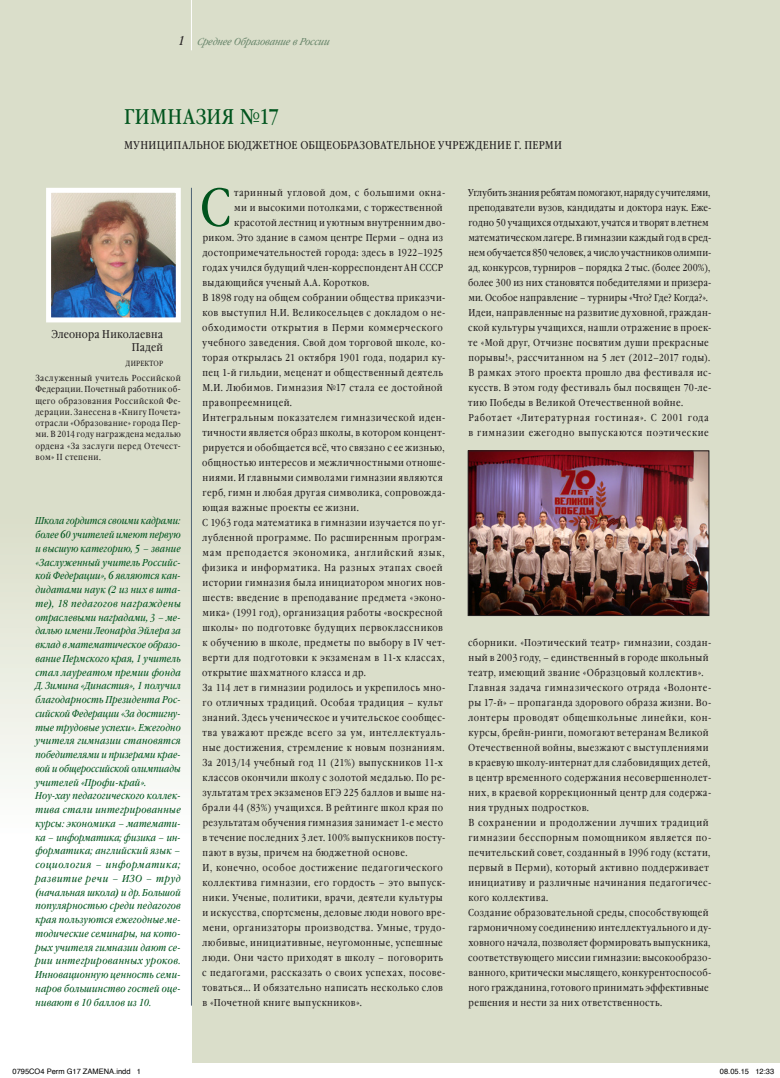
<style>
.page{position:relative;width:780px;height:1078px;background:#fff}
.page>*{position:absolute;margin:0;border:0;box-sizing:border-box;transform-origin:0 0}
.SO-R-1-Fonar{font:52.88px "Garamond Book Narrow C";color:#00541d}
.SO-R-1-Zag{font:21.25px "Garamond Book Narrow C";letter-spacing:.025em;color:#00541d}
.t1{font:italic 12.5px "Garamond Book Narrow C";color:#231f20}
.SO-R-1-Uchrezh{font:11.25px "Garamond Book Narrow C";letter-spacing:.035em;color:#231f20}
.SO-R-1-Fio{font:11.25px/13.8px "Garamond Book Narrow C";letter-spacing:.015em;color:#231f20;text-align:right}
.SO-R-1-Text{font:10px/15px "Garamond Book Narrow C";letter-spacing:.045em;color:#231f20}
.SO-R-1_2-Vrez{font:italic 10px/13.8px "Garamond Book Narrow C";letter-spacing:.015em;color:#00541d;text-align:justify}
.SO-R-1-Text-2{font:10px/15px "Garamond Book Narrow C";letter-spacing:.01em;color:#231f20}
.SO-R-1-Fonar-2{font:10px "Garamond Book Narrow C";letter-spacing:.04em;color:#231f20}
.SO-R-1-Text-3{font:10px/15px "Garamond Book Narrow C";letter-spacing:.07em;color:#231f20}
.SO-R-1-Fonar-3{font:10px "Garamond Book Narrow C";letter-spacing:.06em;color:#231f20}
.t2{font:italic 10px "Garamond Book Narrow C";color:#69866b}
.SO-R-1-Bio{font:8.75px/11.2px "Garamond Book Narrow C";letter-spacing:.045em;color:#231f20;text-align:justify}
.t3{font:7.5px "Helvetica";color:#000}
.SO-R-1-Dolg{font:7.5px "Garamond Book Narrow C";letter-spacing:.03em;color:#231f20}
</style>
<div class="page">
<div style="left:0;top:0;width:780px;height:1063px;background:#dadeca"></div>
<div style="left:0;top:178px;width:191px;height:885px;background:linear-gradient(to bottom,#d0d5bb,#fff)"></div>
<img style="left:44px;top:185px;width:139px;height:140px">
<img style="left:470px;top:453px;width:237px;height:161px">
<div style="left:468px;top:451px;width:241px;height:165px;border:1px solid #231f20"></div>
<hr style="left:191px;top:0;width:1px;height:50px;background:#fff">
<hr style="left:191px;top:188px;width:1px;height:818px;background:#4f6375">
<p class="t1" style="left:178px;top:34px;width:8px">1</p>
<p class="t2" style="left:197px;top:36px;width:136px">Среднее Образование в России</p>
<p class="SO-R-1-Zag" style="left:124px;top:105px;width:157px">ГИМНАЗИЯ №17</p>
<p class="SO-R-1-Uchrezh" style="left:124px;top:138px;width:439px">МУНИЦИПАЛЬНОЕ БЮДЖЕТНОЕ ОБЩЕОБРАЗОВАТЕЛЬНОЕ УЧРЕЖДЕНИЕ Г. ПЕРМИ</p>
<p class="SO-R-1-Fio" style="left:51px;top:327px;width:113px">Элеонора Николаевна<br>Падей</p>
<p class="SO-R-1-Dolg" style="left:126px;top:360px;width:39px">ДИРЕКТОР</p>
<p class="SO-R-1-Bio" style="left:35px;top:373px;width:147px">Заслуженный учитель Российской Федерации. Почетный работник об&shy;щего образования Российской Фе&shy;дерации. Занесена в «Книгу Почета» отрасли «Образование» города Пер&shy;ми. В 2014 году награждена медалью ордена «За заслуги перед Отечест&shy;вом» II степени.</p>
<p class="SO-R-1_2-Vrez" style="left:35px;top:515px;width:147px">Школа гордится своими кадрами: более 60 учителей имеют первую и высшую категорию, 5 – звание «Заслуженный учитель Российс&shy;кой Федерации», 6 являются кан&shy;дидатами наук (2 из них в шта&shy;те), 18 педагогов награждены отраслевыми наградами, 3 – ме&shy;далью имени Леонарда Эйлера за вклад в математическое образо&shy;вание Пермского края, 1 учитель стал лауреатом премии фонда Д. Зимина «Династия», 1 получил благодарность Президента Рос&shy;сийской Федерации «За достигну&shy;тые трудовые успехи». Ежегодно учителя гимназии становятся победителями и призерами крае&shy;вой и общероссийской олимпиады учителей «Профи-край».</p>
<p class="SO-R-1_2-Vrez" style="left:35px;top:790px;width:147px">Ноу-хау педагогического коллек&shy;тива стали интегрированные курсы: экономика – математи&shy;ка – информатика; физика – ин&shy;форматика; английский язык – социология – информатика; развитие речи – ИЗО – труд (начальная школа) и др. Большой популярностью среди педагогов края пользуются ежегодные ме&shy;тодические семинары, на кото&shy;рых учителя гимназии дают се&shy;рии интегрированных уроков.<br>Инновационную ценность семи&shy;наров большинство гостей оце&shy;нивают в 10 баллов из 10.</p>
<p class="SO-R-1-Fonar" style="left:200px;top:178px;width:33px">С</p>
<p class="SO-R-1-Fonar-3" style="left:234px;top:187px;width:213px">таринный угловой дом, с большими окна-</p>
<p class="SO-R-1-Fonar-2" style="left:234px;top:202px;width:210px">ми и высокими потолками, с торжественной</p>
<p class="SO-R-1-Fonar-2" style="left:234px;top:217px;width:212px">красотой лестниц и уютным внутренним дво-</p>
<p class="SO-R-1-Fonar-2" style="left:203px;top:232px;width:242px">риком. Это здание в самом центре Перми – одна из</p>
<p class="SO-R-1-Fonar-2" style="left:203px;top:247px;width:241px">достопримечательностей города: здесь в 1922–1925</p>
<p class="SO-R-1-Fonar-2" style="left:202px;top:262px;width:242px">годах учился будущий член-корреспондент АН СССР</p>
<p class="SO-R-1-Fonar-2" style="left:202px;top:277px;width:168px">выдающийся ученый А.А. Коротков.</p>
<p class="SO-R-1-Text" style="left:202px;top:290px;width:245px">В 1898 году на общем собрании общества приказчи&shy;ков выступил Н.И. Великосельцев с докладом о не&shy;обходимости открытия в Перми коммерческого учебного заведения. Свой дом торговой школе, ко&shy;торая открылась 21 октября 1901 года, подарил ку&shy;пец 1-й гильдии, меценат и общественный деятель М.И. Любимов. Гимназия №17 стала ее достойной правопреемницей.</p>
<p class="SO-R-1-Text" style="left:202px;top:410px;width:245px">Интегральным показателем гимназической иден&shy;тичности является образ школы, в котором концент&shy;рируется и обобщается всё, что связано с ее жизнью, общностью интересов и межличностными отноше&shy;ниями. И главными символами гимназии являются герб, гимн и любая другая символика, сопровожда&shy;ющая важные проекты ее жизни.</p>
<p class="SO-R-1-Text" style="left:202px;top:515px;width:245px">С 1963 года математика в гимназии изучается по уг&shy;лубленной программе. По расширенным програм&shy;мам преподается экономика, английский язык, физика и информатика. На разных этапах своей истории гимназия была инициатором многих нов&shy;шеств: введение в преподавание предмета «эконо&shy;мика» (1991 год), организация работы «воскресной школы» по подготовке будущих первоклассников к обучению в школе, предметы по выбору в IV чет&shy;верти для подготовки к экзаменам в 11-х классах, открытие шахматного класса и др.</p>
<p class="SO-R-1-Text" style="left:202px;top:680px;width:244px">За 114 лет в гимназии родилось и укрепилось мно&shy;го отличных традиций. Особая традиция – культ знаний. Здесь ученическое и учительское сообщес&shy;тва уважают прежде всего за ум, интеллектуаль&shy;ные достижения, стремление к новым познаниям.<br>За 2013/14 учебный год 11 (21%) выпускников 11-х классов окончили школу с золотой медалью. По ре&shy;зультатам трех экзаменов ЕГЭ 225 баллов и выше на&shy;брали 44 (83%) учащихся. В рейтинге школ края по результатам обучения гимназия занимает 1-е место в течение последних 3 лет. 100% выпускников посту&shy;пают в вузы, причем на бюджетной основе.</p>
<p class="SO-R-1-Text" style="left:202px;top:860px;width:245px">И, конечно, особое достижение педагогического коллектива гимназии, его гордость – это выпуск&shy;ники. Ученые, политики, врачи, деятели культуры и искусства, спортсмены, деловые люди нового вре&shy;мени, организаторы производства. Умные, трудо&shy;любивые, инициативные, неугомонные, успешные люди. Они часто приходят в школу – поговорить с педагогами, рассказать о своих успехах, посове&shy;товаться... И обязательно написать несколько слов в «Почетной книге выпускников».</p>
<p class="SO-R-1-Text-2" style="left:468px;top:185px;width:244px">Углубить знания ребятам помогают, наряду с учителями, преподаватели вузов, кандидаты и доктора наук. Еже&shy;годно 50 учащихся отдыхают, учатся и творят в летнем математическом лагере. В гимназии каждый год в сред&shy;нем обучается 850 человек, а число участников олимпи&shy;ад, конкурсов, турниров – порядка 2 тыс. (более 200%), более 300 из них становятся победителями и призера&shy;ми. Особое направление – турниры «Что? Где? Когда?».</p>
<p class="SO-R-1-Text" style="left:468px;top:305px;width:245px">Идеи, направленные на развитие духовной, граждан&shy;ской культуры учащихся, нашли отражение в проек&shy;те «Мой друг, Отчизне посвятим души прекрасные порывы!», рассчитанном на 5 лет (2012–2017 годы).<br>В рамках этого проекта прошло два фестиваля ис&shy;кусств. В этом году фестиваль был посвящен 70-ле&shy;тию Победы в Великой Отечественной войне.</p>
<p class="SO-R-1-Text-3" style="left:468px;top:410px;width:242px">Работает «Литературная гостиная». С 2001 года в гимназии ежегодно выпускаются поэтические</p>
<p class="SO-R-1-Text" style="left:468px;top:635px;width:245px">сборники. «Поэтический театр» гимназии, создан&shy;ный в 2003 году, – единственный в городе школьный театр, имеющий звание «Образцовый коллектив».</p>
<p class="SO-R-1-Text" style="left:468px;top:680px;width:245px">Главная задача гимназического отряда «Волонте&shy;ры 17-й» – пропаганда здорового образа жизни. Во&shy;лонтеры проводят общешкольные линейки, кон&shy;курсы, брейн-ринги, помогают ветеранам Великой Отечественной войны, выезжают с выступлениями в краевую школу-интернат для слабовидящих детей, в центр временного содержания несовершеннолет&shy;них, в краевой коррекционный центр для содержа&shy;ния трудных подростков.</p>
<p class="SO-R-1-Text" style="left:468px;top:815px;width:244px">В сохранении и продолжении лучших традиций гимназии бесспорным помощником является по&shy;печительский совет, созданный в 1996 году (кстати, первый в Перми), который активно поддерживает инициативу и различные начинания педагогичес&shy;кого коллектива.</p>
<p class="SO-R-1-Text" style="left:468px;top:905px;width:245px">Создание образовательной среды, способствующей гармоничному соединению интеллектуального и ду&shy;ховного начала, позволяет формировать выпускника, соответствующего миссии гимназии: высокообразо&shy;ванного, критически мыслящего, конкурентоспособ&shy;ного гражданина, готового принимать эффективные решения и нести за них ответственность.</p>
<p class="t3" style="left:12px;top:1066px;width:130px">0795CO4 Perm G17 ZAMENA.indd 1</p>
<p class="t3" style="left:720px;top:1066px;width:56px">08.05.15 12:33</p>
</div>
